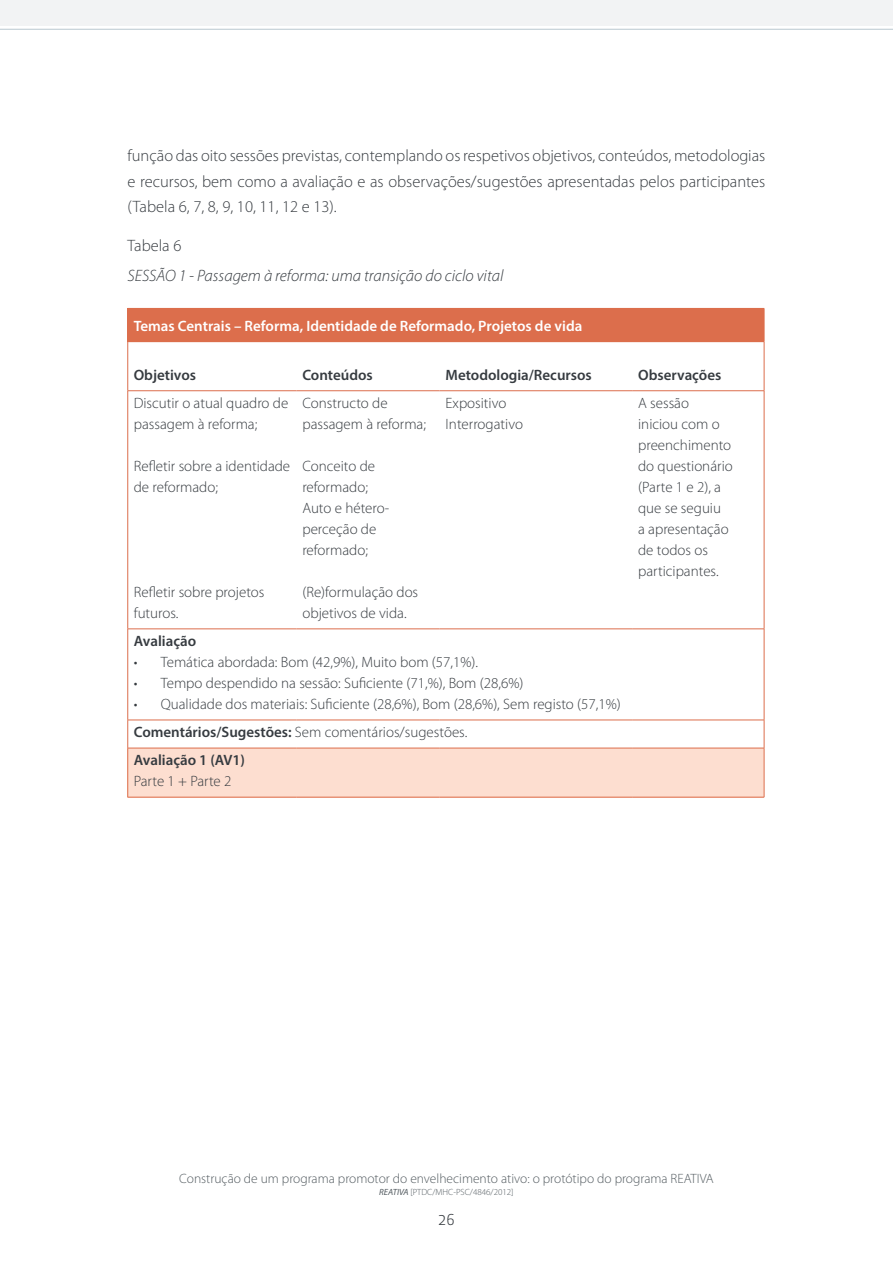
<style>
.page{position:relative;width:893px;height:1263px;background:#fff}
.page>*{position:absolute;margin:0;border:0;box-sizing:border-box;transform-origin:0 0}
.t1{font:300 16.5px/25.5px "Myriad Pro";color:#363b40;text-align:justify}
.t2{font:italic 300 16.5px "Myriad Pro";color:#363b40}
.t3{font:300 15px/21px "Myriad Pro";color:#363b40}
.t4{font:600 15px "Myriad Pro";color:#fff}
.t5{font:600 15px "Myriad Pro";color:#363b40}
.t6{font:300 15px "Sanuk";color:#363b40}
.t7{font:300 13.5px "Myriad Pro";color:#545c61}
.t8{font:300 9px "Myriad Pro";color:#545c61}
.s1{font-weight:600}
.s2{font-weight:400;font-style:italic}
</style>
<div class="page">
<hr style="left:0;top:29px;width:893px;height:1px;background:#b9c7cf">
<div style="left:0;top:0;width:893px;height:26px;background:#f2f3f4"></div>
<div style="left:128px;top:308px;width:636px;height:34px;background:#dc6e4c"></div>
<div style="left:128px;top:748px;width:636px;height:49px;background:#fdded0"></div>
<hr style="left:127px;top:309px;width:1px;height:32px;background:#dc6e4c">
<hr style="left:764px;top:309px;width:1px;height:32px;background:#dc6e4c">
<hr style="left:127px;top:342px;width:1px;height:49px;background:#dc6e4c">
<hr style="left:764px;top:342px;width:1px;height:49px;background:#dc6e4c">
<hr style="left:128px;top:390px;width:168px;height:1px;background:#dc6e4c">
<hr style="left:127px;top:391px;width:1px;height:238px;background:#dc6e4c">
<hr style="left:296px;top:390px;width:144px;height:1px;background:#dc6e4c">
<hr style="left:440px;top:390px;width:192px;height:1px;background:#dc6e4c">
<hr style="left:632px;top:390px;width:132px;height:1px;background:#dc6e4c">
<hr style="left:764px;top:391px;width:1px;height:238px;background:#dc6e4c">
<hr style="left:128px;top:629px;width:168px;height:1px;background:#dc6e4c">
<hr style="left:127px;top:629px;width:1px;height:91px;background:#dc6e4c">
<hr style="left:296px;top:629px;width:144px;height:1px;background:#dc6e4c">
<hr style="left:440px;top:629px;width:192px;height:1px;background:#dc6e4c">
<hr style="left:632px;top:629px;width:132px;height:1px;background:#dc6e4c">
<hr style="left:764px;top:629px;width:1px;height:91px;background:#dc6e4c">
<hr style="left:128px;top:720px;width:168px;height:1px;background:#dc6e4c">
<svg style="left:127px;top:720px;width:1px;height:28px"></svg>
<hr style="left:296px;top:720px;width:144px;height:1px;background:#dc6e4c">
<hr style="left:440px;top:720px;width:192px;height:1px;background:#dc6e4c">
<hr style="left:632px;top:720px;width:132px;height:1px;background:#dc6e4c">
<svg style="left:764px;top:720px;width:1px;height:28px"></svg>
<hr style="left:128px;top:748px;width:168px;height:1px;background:#dc6e4c">
<hr style="left:127px;top:748px;width:1px;height:49px;background:#dc6e4c">
<hr style="left:296px;top:748px;width:144px;height:1px;background:#dc6e4c">
<hr style="left:440px;top:748px;width:192px;height:1px;background:#dc6e4c">
<hr style="left:632px;top:748px;width:132px;height:1px;background:#dc6e4c">
<hr style="left:764px;top:748px;width:1px;height:49px;background:#dc6e4c">
<hr style="left:128px;top:797px;width:168px;height:1px;background:#dc6e4c">
<hr style="left:296px;top:797px;width:144px;height:1px;background:#dc6e4c">
<hr style="left:440px;top:797px;width:192px;height:1px;background:#dc6e4c">
<hr style="left:632px;top:797px;width:132px;height:1px;background:#dc6e4c">
<p class="t1" style="left:128px;top:143px;width:639px">função das oito sessões previstas, contemplando os respetivos objetivos, conteúdos, metodologias e recursos, bem como a avaliação e as observações/sugestões apresentadas pelos participantes (Tabela 6, 7, 8, 9, 10, 11, 12 e 13).</p>
<p class="t1" style="left:128px;top:233px;width:55px">Tabela 6</p>
<p class="t2" style="left:128px;top:266px;width:377px">SESSÃO 1 - Passagem à reforma: uma transição do ciclo vital</p>
<p class="t4" style="left:134px;top:316px;width:450px">Temas Centrais – Reforma, Identidade de Reformado, Projetos de vida</p>
<p class="t5" style="left:134px;top:365px;width:64px">Objetivos</p>
<p class="t5" style="left:302px;top:365px;width:72px">Conteúdos</p>
<p class="t5" style="left:446px;top:365px;width:148px">Metodologia/Recursos</p>
<p class="t5" style="left:638px;top:365px;width:85px">Observações</p>
<p class="t3" style="left:134px;top:392px;width:156px">Discutir o atual quadro de passagem à reforma;</p>
<p class="t3" style="left:134px;top:455px;width:158px">Refletir sobre a identidade de reformado;</p>
<p class="t3" style="left:302px;top:392px;width:125px">Constructo de passagem à reforma;</p>
<p class="t3" style="left:302px;top:455px;width:89px">Conceito de reformado;<br>Auto e hétero&shy;perceção de reformado;</p>
<p class="t3" style="left:302px;top:581px;width:117px">(Re)formulação dos objetivos de vida.</p>
<p class="t3" style="left:446px;top:392px;width:79px">Expositivo<br>Interrogativo</p>
<p class="t3" style="left:638px;top:392px;width:96px">A sessão iniciou com o preenchimento do questionário (Parte 1 e 2), a que se seguiu<br>a apresentação de todos os participantes.</p>
<p class="t3" style="left:134px;top:581px;width:132px">Refletir sobre projetos futuros.</p>
<p class="t5" style="left:134px;top:631px;width:64px">Avaliação</p>
<p class="t3" style="left:134px;top:651px;width:346px">• Temática abordada: Bom (42,9%), Muito bom (57,1%).</p>
<p class="t3" style="left:134px;top:672px;width:391px">• Tempo despendido na sessão: Suficiente (71,%), Bom (28,6%)</p>
<p class="t3" style="left:134px;top:690px;width:488px;line-height:28px">• Qualidade dos materiais: Suficiente (28,6%), Bom (28,6%), Sem registo (57,1%)<br><span class="s1">Comentários/Sugestões:</span> Sem comentários/sugestões.<br><span class="s1">Avaliação 1 (AV1)</span></p>
<p class="t3" style="left:134px;top:771px;width:99px">Parte 1 + Parte 2</p>
<p class="t7" style="left:179px;top:1170px;width:536px">Construção de um programa promotor do envelhecimento ativo: o protótipo do programa REATIVA</p>
<p class="t8" style="left:379px;top:1187px;width:136px"><span class="s2">REATIVA</span> [PTDC/MHC-PSC/4846/2012]</p>
<p class="t6" style="left:438px;top:1210px;width:18px">26</p>
</div>
